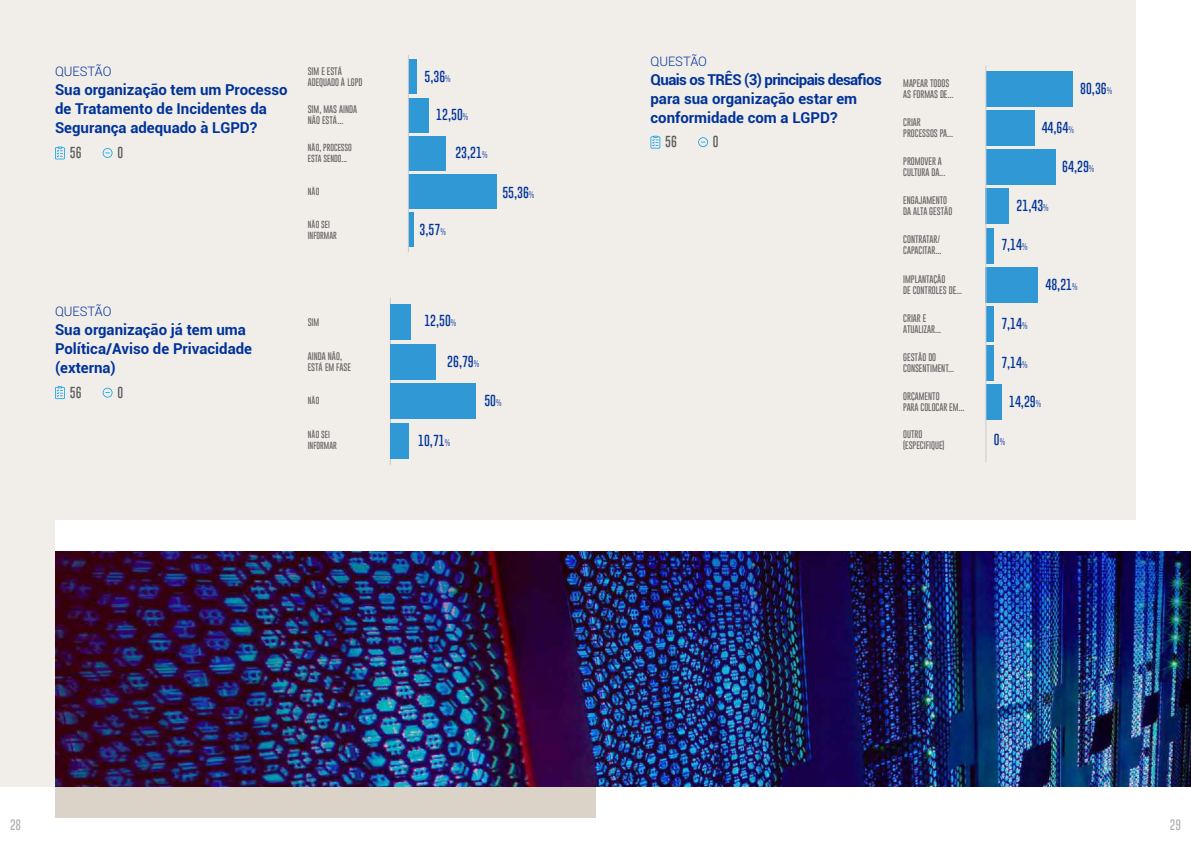
<style>
.page{position:relative;width:1191px;height:842px;background:#fff}
.page>*{position:absolute;margin:0;border:0;box-sizing:border-box;transform-origin:0 0}
.t1{font:700 15px/19px "Roboto";color:#039}
.t2{font:300 13px "Roboto";color:#039}
.t3{font:100 11.6px "Gobold";color:#039}
.t4{font:100 11.6px "Gobold";color:#585b5c}
.t5{font:100 11px "Gobold";color:#b3b3b3}
.t6{font:100 8px/11px "Gobold";color:#666}
.t7{font:100 7.5px/11px "Gobold";color:#666}
.s1{font-size:7px}
</style>
<div class="page">
<div style="left:0;top:0;width:1136px;height:787px;background:#f1ede9"></div>
<svg style="left:103px;top:148px;width:9px;height:10px"></svg>
<svg style="left:55px;top:147px;width:10px;height:12px"></svg>
<div style="left:408px;top:213px;width:6px;height:34px;background:#3098d4"></div>
<div style="left:408px;top:174px;width:89px;height:35px;background:#3098d4"></div>
<div style="left:408px;top:136px;width:37px;height:35px;background:#3098d4"></div>
<div style="left:408px;top:98px;width:20px;height:34px;background:#3098d4"></div>
<div style="left:408px;top:60px;width:9px;height:34px;background:#3098d4"></div>
<hr style="left:408px;top:55px;width:1px;height:197px;background:#ccc">
<svg style="left:103px;top:388px;width:9px;height:10px"></svg>
<svg style="left:55px;top:386px;width:10px;height:13px"></svg>
<hr style="left:390px;top:298px;width:1px;height:167px;background:#ccc">
<div style="left:390px;top:423px;width:18px;height:36px;background:#3098d4"></div>
<div style="left:390px;top:383px;width:85px;height:36px;background:#3098d4"></div>
<div style="left:390px;top:344px;width:46px;height:35px;background:#3098d4"></div>
<div style="left:390px;top:304px;width:21px;height:36px;background:#3098d4"></div>
<svg style="left:698px;top:137px;width:10px;height:10px"></svg>
<svg style="left:650px;top:136px;width:10px;height:13px"></svg>
<div style="left:986px;top:384px;width:15px;height:35px;background:#3098d4"></div>
<div style="left:986px;top:345px;width:7px;height:35px;background:#3098d4"></div>
<div style="left:986px;top:306px;width:7px;height:35px;background:#3098d4"></div>
<div style="left:986px;top:267px;width:52px;height:35px;background:#3098d4"></div>
<div style="left:986px;top:228px;width:7px;height:35px;background:#3098d4"></div>
<div style="left:986px;top:189px;width:23px;height:35px;background:#3098d4"></div>
<div style="left:986px;top:150px;width:69px;height:35px;background:#3098d4"></div>
<div style="left:986px;top:111px;width:48px;height:35px;background:#3098d4"></div>
<div style="left:986px;top:72px;width:86px;height:35px;background:#3098d4"></div>
<hr style="left:985px;top:66px;width:1px;height:396px;background:#ccc">
<div style="left:55px;top:787px;width:540px;height:31px;background:#dbd3c8"></div>
<div style="left:55px;top:521px;width:1136px;height:31px;background:#fff"></div>
<img style="left:55px;top:552px;width:1136px;height:235px">
<h2 class="t2" style="left:55px;top:62px;width:58px">QUESTÃO</h2>
<h1 class="t1" style="left:55px;top:80px;width:234px">Sua organização tem um Processo de Tratamento de Incidentes da<br>Segurança adequado à LGPD?</h1>
<h3 class="t4" style="left:70px;top:145px;width:13px">56</h3>
<h3 class="t4" style="left:117px;top:145px;width:7px">0</h3>
<p class="t6" style="left:308px;top:65px;width:56px">SIM E ESTÁ<br>ADEQUADO À LGPD</p>
<p class="t6" style="left:308px;top:104px;width:51px">SIM, MAS AINDA<br>NÃO ESTÁ...</p>
<p class="t7" style="left:308px;top:142px;width:46px">NÃO, PROCESSO<br>ESTA SENDO...</p>
<p class="t7" style="left:308px;top:186px;width:13px">NÃO</p>
<p class="t7" style="left:308px;top:219px;width:31px">NÃO SEI<br>INFORMAR</p>
<h2 class="t2" style="left:55px;top:302px;width:58px">QUESTÃO</h2>
<h1 class="t1" style="left:55px;top:319px;width:198px">Sua organização já tem uma<br>Política/Aviso de Privacidade (externa)</h1>
<h3 class="t4" style="left:70px;top:384px;width:13px">56</h3>
<h3 class="t4" style="left:117px;top:384px;width:7px">0</h3>
<p class="t6" style="left:308px;top:316px;width:13px">SIM</p>
<p class="t6" style="left:308px;top:350px;width:45px">AINDA NÃO,<br>ESTÁ EM FASE</p>
<p class="t7" style="left:308px;top:395px;width:13px">NÃO</p>
<p class="t7" style="left:308px;top:429px;width:31px">NÃO SEI<br>INFORMAR</p>
<h3 class="t3" style="left:424px;top:69px;width:28px">5,36<span class="s1">%</span></h3>
<h3 class="t3" style="left:436px;top:107px;width:33px">12,50<span class="s1">%</span></h3>
<h3 class="t3" style="left:455px;top:145px;width:34px">23,21<span class="s1">%</span></h3>
<h3 class="t3" style="left:419px;top:222px;width:28px">3,57<span class="s1">%</span></h3>
<h3 class="t3" style="left:502px;top:185px;width:34px">55,36<span class="s1">%</span></h3>
<h3 class="t3" style="left:424px;top:312px;width:33px">12,50<span class="s1">%</span></h3>
<h3 class="t3" style="left:447px;top:353px;width:34px">26,79<span class="s1">%</span></h3>
<h3 class="t3" style="left:418px;top:433px;width:33px">10,71<span class="s1">%</span></h3>
<h3 class="t3" style="left:484px;top:393px;width:19px">50<span class="s1">%</span></h3>
<h2 class="t2" style="left:650px;top:53px;width:58px">QUESTÃO</h2>
<h1 class="t1" style="left:650px;top:70px;width:233px">Quais os TRÊS (3) principais desafios para sua organização estar em conformidade com a LGPD?</h1>
<p class="t6" style="left:903px;top:78px;width:52px">MAPEAR TODOS<br>AS FORMAS DE...</p>
<p class="t6" style="left:903px;top:117px;width:52px">CRIAR<br>PROCESSOS PA...</p>
<p class="t6" style="left:903px;top:156px;width:44px">PROMOVER A<br>CULTURA DA...</p>
<p class="t6" style="left:903px;top:195px;width:51px">ENGAJAMENTO<br>DA ALTA GESTÃO</p>
<p class="t6" style="left:903px;top:234px;width:40px">CONTRATAR/<br>CAPACITAR...</p>
<p class="t6" style="left:903px;top:273px;width:60px">IMPLANTAÇÃO<br>DE CONTROLES DE...</p>
<p class="t6" style="left:903px;top:312px;width:39px">CRIAR E<br>ATUALIZAR...</p>
<p class="t6" style="left:903px;top:351px;width:52px">GESTÃO DO<br>CONSENTIMENT...</p>
<p class="t6" style="left:903px;top:390px;width:63px">ORÇAMENTO<br>PARA COLOCAR EM...</p>
<p class="t6" style="left:903px;top:428px;width:43px">OUTRO (ESPECIFIQUE)</p>
<h3 class="t4" style="left:665px;top:134px;width:13px">56</h3>
<h3 class="t4" style="left:713px;top:134px;width:7px">0</h3>
<h3 class="t3" style="left:1080px;top:81px;width:33px">80,36<span class="s1">%</span></h3>
<h3 class="t3" style="left:1041px;top:120px;width:34px">44,64<span class="s1">%</span></h3>
<h3 class="t3" style="left:1062px;top:159px;width:34px">64,29<span class="s1">%</span></h3>
<h3 class="t3" style="left:1016px;top:198px;width:34px">21,43<span class="s1">%</span></h3>
<h3 class="t3" style="left:1001px;top:237px;width:28px">7,14<span class="s1">%</span></h3>
<h3 class="t3" style="left:1045px;top:276px;width:34px">48,21<span class="s1">%</span></h3>
<h3 class="t3" style="left:1001px;top:316px;width:28px">7,14<span class="s1">%</span></h3>
<h3 class="t3" style="left:1001px;top:355px;width:28px">7,14<span class="s1">%</span></h3>
<h3 class="t3" style="left:1009px;top:394px;width:34px">14,29<span class="s1">%</span></h3>
<h3 class="t3" style="left:994px;top:432px;width:13px">0<span class="s1">%</span></h3>
<h3 class="t5" style="left:10px;top:817px;width:13px">28</h3>
<h3 class="t5" style="left:1169px;top:817px;width:13px">29</h3>
</div>
